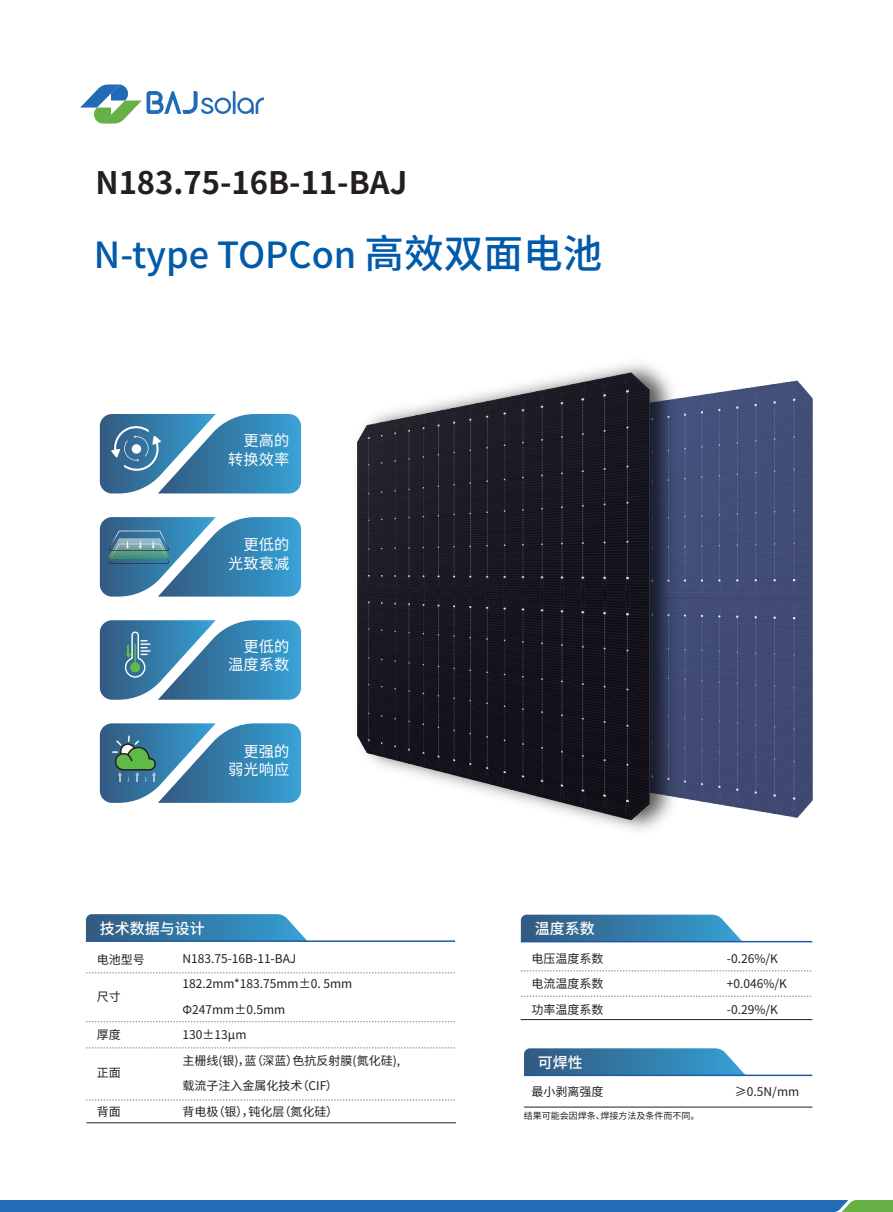
<style>
.page{position:relative;width:893px;height:1212px;background:#fff}
.page>*{position:absolute;margin:0;border:0;box-sizing:border-box;transform-origin:0 0}
.t1{font:500 36px "Source Han Sans CN";color:#015aaa}
.t2{font:700 31.05px "Source Han Sans CN";color:#231f20}
.t3{font:15.3px/18.3px "Source Han Sans CN";color:#fff;text-align:right}
.t4{font:500 15px "Source Han Sans CN";color:#fff}
.t5{font:12px/25.5px "Source Han Sans CN";color:#231f20}
.t6{font:9px "Source Han Sans CN";color:#231f20}
.s1{font-size:39.6px}
</style>
<div class="page">
<img style="left:685px;top:380px;width:127px;height:438px">
<hr style="left:86px;top:1122px;width:370px;height:1px;background:#231f20">
<hr style="left:521px;top:1019px;width:291px;height:1px;background:#231f20">
<hr style="left:524px;top:1107px;width:288px;height:1px;background:#231f20">
<svg style="left:80px;top:84px;width:184px;height:40px"></svg>
<div style="left:0;top:1200px;width:893px;height:12px;background:#226bb5"></div>
<svg style="left:86px;top:914px;width:221px;height:26px;background:#4082ac"></svg>
<hr style="left:86px;top:940px;width:369px;height:2px;background:#1c5aa9">
<svg style="left:524px;top:1048px;width:221px;height:26px;background:#4183ac"></svg>
<hr style="left:524px;top:1074px;width:288px;height:2px;background:#1c5aa9">
<svg style="left:521px;top:915px;width:221px;height:26px;background:#3e81ab"></svg>
<hr style="left:521px;top:941px;width:291px;height:1px;background:#1c5aa9">
<svg style="left:86px;top:972px;width:369px;height:1px"></svg>
<svg style="left:86px;top:1021px;width:369px;height:1px"></svg>
<svg style="left:86px;top:1047px;width:369px;height:1px"></svg>
<svg style="left:86px;top:1100px;width:369px;height:1px"></svg>
<svg style="left:521px;top:970px;width:291px;height:1px"></svg>
<svg style="left:521px;top:996px;width:291px;height:1px"></svg>
<img style="left:357px;top:363px;width:328px;height:467px">
<img style="left:358px;top:373px;width:291px;height:447px">
<svg style="left:100px;top:414px;width:201px;height:79px;background:#4a8cb4"></svg>
<svg style="left:100px;top:517px;width:201px;height:80px;background:#4b8cb2"></svg>
<svg style="left:100px;top:620px;width:201px;height:80px;background:#498bb2"></svg>
<svg style="left:100px;top:723px;width:201px;height:80px;background:#498caf"></svg>
<h2 class="t2" style="left:95px;top:165px;width:313px">N183.75-16B-11-BAJ</h2>
<h1 class="t1" style="left:94px;top:235px;width:510px">N-type TOPCon <span class="s1">高效双面电池</span></h1>
<p class="t3" style="left:228px;top:432px;width:63px">更高的转换效率</p>
<p class="t3" style="left:228px;top:536px;width:63px">更低的光致衰减</p>
<p class="t3" style="left:228px;top:638px;width:63px">更低的温度系数</p>
<p class="t3" style="left:228px;top:742px;width:63px">更强的弱光响应</p>
<p class="t4" style="left:100px;top:920px;width:107px">技术数据与设计</p>
<p class="t4" style="left:535px;top:920px;width:61px">温度系数</p>
<p class="t5" style="left:97px;top:947px;width:49px">电池型号</p>
<p class="t5" style="left:532px;top:946px;width:73px;text-align:justify">电压温度系数电流温度系数功率温度系数</p>
<p class="t5" style="left:182px;top:946px;width:219px">N183.75-16B-11-BAJ<br>182.2mm*183.75mm±0. 5mm<br>Φ247mm±0.5mm<br>130±13μm<br>主栅线(银)，蓝（深蓝）色抗反射膜(氮化硅),载流子注入金属化技术（CIF）<br>背电极（银），钝化层（氮化硅）</p>
<p class="t5" style="left:727px;top:946px;width:62px">-0.26%/K +0.046%/K -0.29%/K</p>
<p class="t5" style="left:97px;top:984px;width:25px">尺寸</p>
<p class="t5" style="left:97px;top:1022px;width:25px">厚度</p>
<p class="t5" style="left:97px;top:1060px;width:25px">正面</p>
<p class="t4" style="left:538px;top:1054px;width:46px">可焊性</p>
<p class="t5" style="left:532px;top:1079px;width:73px">最小剥离强度</p>
<p class="t5" style="left:735px;top:1079px;width:66px">≥0.5N/mm</p>
<p class="t5" style="left:97px;top:1098px;width:25px">背面</p>
<p class="t6" style="left:524px;top:1110px;width:177px">结果可能会因焊条、焊接方法及条件而不同。</p>
</div>
